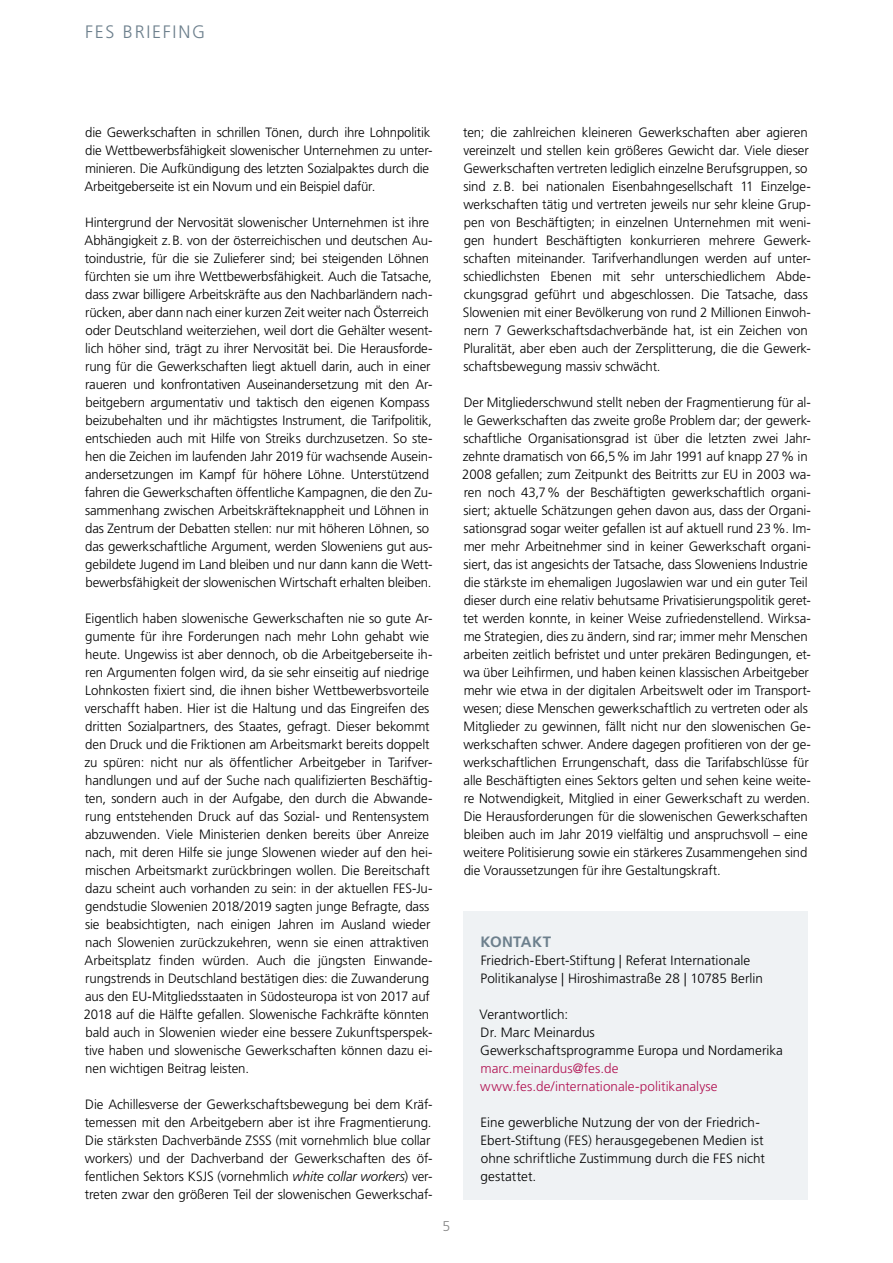
<style>
.page{position:relative;width:893px;height:1263px;background:#fff}
.page>*{position:absolute;margin:0;border:0;box-sizing:border-box;transform-origin:0 0}
.t1{font:300 18px "Frutiger LT Std";letter-spacing:.095em;color:#6d808d}
.t2{font:700 15px "Frutiger LT Std";letter-spacing:.02em;color:#6d808d}
.t3{font:300 14.1px "Frutiger LT Std";color:#878787}
.t4{font:300 13.5px/18px "Frutiger LT Std";letter-spacing:-.01em;color:#000}
.t5{font:300 13.5px/18px "Frutiger LT Std";color:#b11252}
.s1{font-style:italic}
</style>
<div class="page">
<div style="left:463px;top:911px;width:345px;height:288px;background:#eff2f4"></div>
<h1 class="t1" style="left:85px;top:22px;width:122px">FES BRIEFING</h1>
<p class="t4" style="left:85px;top:124px;width:349px">die Gewerkschaften in schrillen Tönen, durch ihre Lohnpolitik die Wettbewerbsfähigkeit slowenischer Unternehmen zu unter&shy;minieren. Die Aufkündigung des letzten Sozialpaktes durch die Arbeitgeberseite ist ein Novum und ein Beispiel dafür.</p>
<p class="t4" style="left:85px;top:214px;width:349px">Hintergrund der Nervosität slowenischer Unternehmen ist ihre Abhängigkeit z.B. von der österreichischen und deutschen Au&shy;toindustrie, für die sie Zulieferer sind; bei steigenden Löhnen fürchten sie um ihre Wettbewerbsfähigkeit. Auch die Tatsache, dass zwar billigere Arbeitskräfte aus den Nachbarländern nach&shy;rücken, aber dann nach einer kurzen Zeit weiter nach Österreich oder Deutschland weiterziehen, weil dort die Gehälter wesent&shy;lich höher sind, trägt zu ihrer Nervosität bei. Die Herausforde&shy;rung für die Gewerkschaften liegt aktuell darin, auch in einer raueren und konfrontativen Auseinandersetzung mit den Ar&shy;beitgebern argumentativ und taktisch den eigenen Kompass beizubehalten und ihr mächtigstes Instrument, die Tarifpolitik, entschieden auch mit Hilfe von Streiks durchzusetzen. So ste&shy;hen die Zeichen im laufenden Jahr 2019 für wachsende Ausein&shy;andersetzungen im Kampf für höhere Löhne. Unterstützend fahren die Gewerkschaften öffentliche Kampagnen, die den Zu&shy;sammenhang zwischen Arbeitskräfteknappheit und Löhnen in das Zentrum der Debatten stellen: nur mit höheren Löhnen, so das gewerkschaftliche Argument, werden Sloweniens gut aus&shy;gebildete Jugend im Land bleiben und nur dann kann die Wett&shy;bewerbsfähigkeit der slowenischen Wirtschaft erhalten bleiben.</p>
<p class="t4" style="left:84px;top:610px;width:350px">Eigentlich haben slowenische Gewerkschaften nie so gute Ar&shy;gumente für ihre Forderungen nach mehr Lohn gehabt wie heute. Ungewiss ist aber dennoch, ob die Arbeitgeberseite ih&shy;ren Argumenten folgen wird, da sie sehr einseitig auf niedrige Lohnkosten fixiert sind, die ihnen bisher Wettbewerbsvorteile verschafft haben. Hier ist die Haltung und das Eingreifen des dritten Sozialpartners, des Staates, gefragt. Dieser bekommt den Druck und die Friktionen am Arbeitsmarkt bereits doppelt zu spüren: nicht nur als öffentlicher Arbeitgeber in Tarifver&shy;handlungen und auf der Suche nach qualifizierten Beschäftig&shy;ten, sondern auch in der Aufgabe, den durch die Abwande&shy;rung entstehenden Druck auf das Sozial- und Rentensystem abzuwenden. Viele Ministerien denken bereits über Anreize nach, mit deren Hilfe sie junge Slowenen wieder auf den hei&shy;mischen Arbeitsmarkt zurückbringen wollen. Die Bereitschaft dazu scheint auch vorhanden zu sein: in der aktuellen FES-Ju&shy;gendstudie Slowenien 2018/2019 sagten junge Befragte, dass sie beabsichtigten, nach einigen Jahren im Ausland wieder nach Slowenien zurückzukehren, wenn sie einen attraktiven Arbeitsplatz finden würden. Auch die jüngsten Einwande&shy;rungstrends in Deutschland bestätigen dies: die Zuwanderung aus den EU-Mitgliedsstaaten in Südosteuropa ist von 2017 auf 2018 auf die Hälfte gefallen. Slowenische Fachkräfte könnten bald auch in Slowenien wieder eine bessere Zukunftsperspek&shy;tive haben und slowenische Gewerkschaften können dazu ei&shy;nen wichtigen Beitrag leisten.</p>
<p class="t4" style="left:85px;top:1096px;width:349px">Die Achillesverse der Gewerkschaftsbewegung bei dem Kräf&shy;temessen mit den Arbeitgebern aber ist ihre Fragmentierung.<br>Die stärksten Dachverbände ZSSS (mit vornehmlich blue collar workers) und der Dachverband der Gewerkschaften des öf&shy;fentlichen Sektors KSJS (vornehmlich <span class="s1">white collar workers</span>) ver&shy;treten zwar den größeren Teil der slowenischen Gewerkschaf-</p>
<p class="t3" style="left:443px;top:1218px;width:9px">5</p>
<p class="t4" style="left:463px;top:124px;width:350px">ten; die zahlreichen kleineren Gewerkschaften aber agieren vereinzelt und stellen kein größeres Gewicht dar. Viele dieser Gewerkschaften vertreten lediglich einzelne Berufsgruppen, so sind z.B. bei nationalen Eisenbahngesellschaft 11 Einzelge&shy;werkschaften tätig und vertreten jeweils nur sehr kleine Grup&shy;pen von Beschäftigten; in einzelnen Unternehmen mit weni&shy;gen hundert Beschäftigten konkurrieren mehrere Gewerk&shy;schaften miteinander. Tarifverhandlungen werden auf unter&shy;schiedlichsten Ebenen mit sehr unterschiedlichem Abde&shy;ckungsgrad geführt und abgeschlossen. Die Tatsache, dass Slowenien mit einer Bevölkerung von rund 2 Millionen Einwoh&shy;nern 7 Gewerkschaftsdachverbände hat, ist ein Zeichen von Pluralität, aber eben auch der Zersplitterung, die die Gewerk&shy;schaftsbewegung massiv schwächt.</p>
<p class="t4" style="left:462px;top:394px;width:350px">Der Mitgliederschwund stellt neben der Fragmentierung für al&shy;le Gewerkschaften das zweite große Problem dar; der gewerk&shy;schaftliche Organisationsgrad ist über die letzten zwei Jahr&shy;zehnte dramatisch von 66,5% im Jahr 1991 auf knapp 27% in 2008 gefallen; zum Zeitpunkt des Beitritts zur EU in 2003 wa&shy;ren noch 43,7% der Beschäftigten gewerkschaftlich organi&shy;siert; aktuelle Schätzungen gehen davon aus, dass der Organi&shy;sationsgrad sogar weiter gefallen ist auf aktuell rund 23%. Im&shy;mer mehr Arbeitnehmer sind in keiner Gewerkschaft organi&shy;siert, das ist angesichts der Tatsache, dass Sloweniens Industrie die stärkste im ehemaligen Jugoslawien war und ein guter Teil dieser durch eine relativ behutsame Privatisierungspolitik geret&shy;tet werden konnte, in keiner Weise zufriedenstellend. Wirksa&shy;me Strategien, dies zu ändern, sind rar; immer mehr Menschen arbeiten zeitlich befristet und unter prekären Bedingungen, et&shy;wa über Leihfirmen, und haben keinen klassischen Arbeitgeber mehr wie etwa in der digitalen Arbeitswelt oder im Transport&shy;wesen; diese Menschen gewerkschaftlich zu vertreten oder als Mitglieder zu gewinnen, fällt nicht nur den slowenischen Ge&shy;werkschaften schwer. Andere dagegen profitieren von der ge&shy;werkschaftlichen Errungenschaft, dass die Tarifabschlüsse für alle Beschäftigten eines Sektors gelten und sehen keine weite&shy;re Notwendigkeit, Mitglied in einer Gewerkschaft zu werden.<br>Die Herausforderungen für die slowenischen Gewerkschaften bleiben auch im Jahr 2019 vielfältig und anspruchsvoll – eine weitere Politisierung sowie ein stärkeres Zusammengehen sind die Voraussetzungen für ihre Gestaltungskraft.</p>
<p class="t2" style="left:480px;top:933px;width:72px">KONTAKT</p>
<p class="t4" style="left:481px;top:952px;width:284px">Friedrich-Ebert-Stiftung | Referat Internationale<br>Politikanalyse | Hiroshimastraße 28 | 10785 Berlin</p>
<p class="t4" style="left:480px;top:1006px;width:305px">Verantwortlich:<br>Dr. Marc Meinardus<br>Gewerkschaftsprogramme Europa und Nordamerika</p>
<p class="t5" style="left:480px;top:1060px;width:239px">marc.meinardus@fes.de www.fes.de/internationale-politikanalyse</p>
<p class="t4" style="left:481px;top:1114px;width:286px">Eine gewerbliche Nutzung der von der Friedrich-Ebert-Stiftung (FES) herausgegebenen Medien ist ohne schriftliche Zustimmung durch die FES nicht gestattet.</p>
</div>
